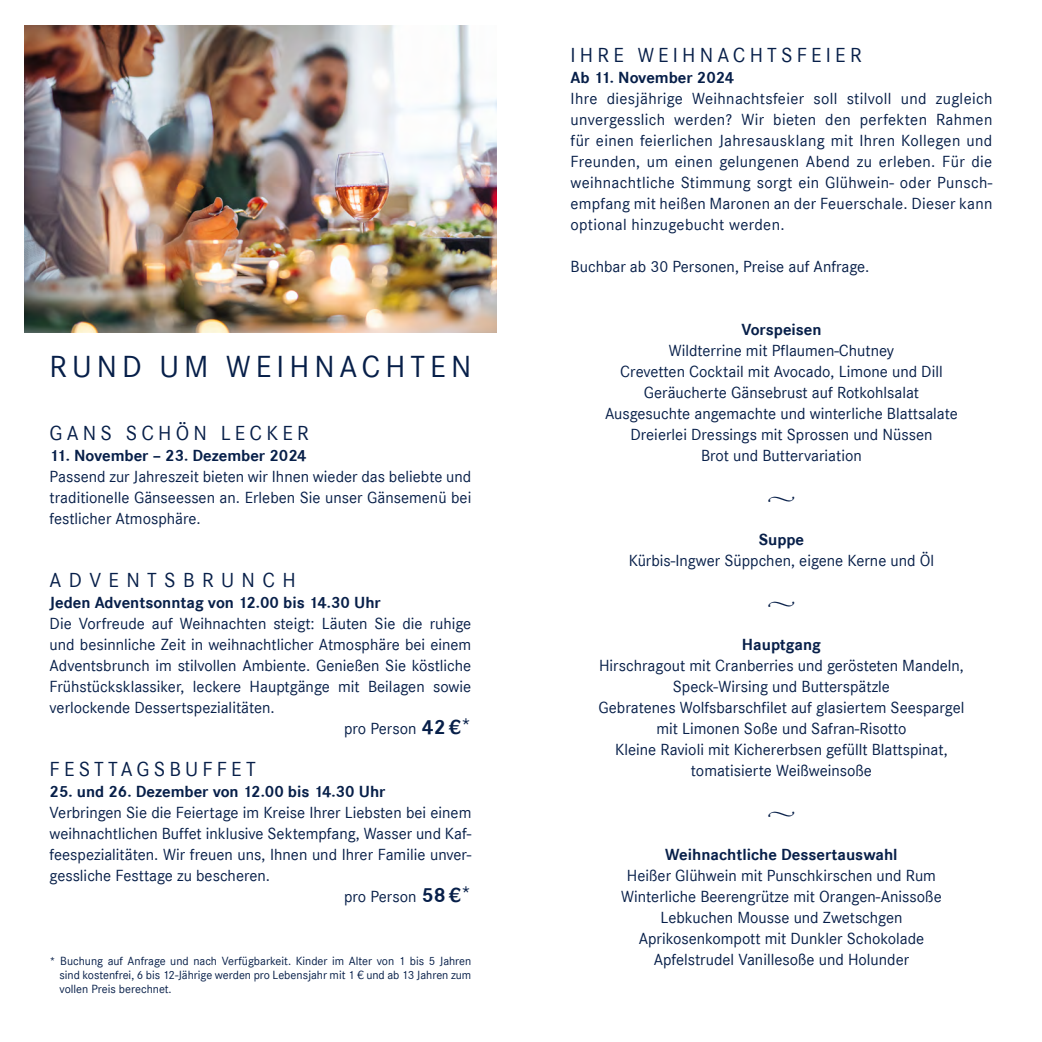
<style>
.page{position:relative;width:1042px;height:1042px;background:#fff}
.page>*{position:absolute;margin:0;border:0;box-sizing:border-box;transform-origin:0 0}
.t1{font:31.5px "Corporate S";letter-spacing:.16em;color:#071f49}
.t2{font:21px "Corporate S";letter-spacing:.2em;color:#071f49}
.t3{font:16.62px/21px "Corporate S";color:#071f49;text-align:center}
.t4{font:700 16.62px "Corporate S";color:#071f49}
.t5{font:16.62px "Minion Pro";color:#071f49}
.t6{font:700 16.62px "Minion Pro";color:#071f49}
.t7{font:12.25px/14px "Corporate S";color:#071f49;text-align:justify}
.s1{font-weight:700;font-size:21px}
.s2{font-size:21px}
</style>
<div class="page">
<img style="left:25px;top:26px;width:471px;height:306px">
<h1 class="t1" style="left:50px;top:348px;width:423px">RUND UM WEIHNACHTEN</h1>
<p class="t2" style="left:50px;top:421px;width:261px">GANS SCHÖN LECKER</p>
<p class="t4" style="left:50px;top:446px;width:259px">11. November – 23. Dezember 2024</p>
<p class="t3" style="left:50px;top:466px;width:423px;text-align:justify">Passend zur Jahreszeit bieten wir Ihnen wieder das beliebte und traditionelle Gänseessen an. Erleben Sie unser Gänsemenü bei festlicher Atmosphäre.</p>
<p class="t2" style="left:50px;top:568px;width:248px">A D V E N T S B R U N C H</p>
<p class="t4" style="left:50px;top:593px;width:333px">Jeden Adventsonntag von 12.00 bis 14.30 Uhr</p>
<p class="t3" style="left:50px;top:613px;width:423px">Die Vorfreude auf Weihnachten steigt: Läuten Sie die ruhige</p>
<p class="t3" style="left:50px;top:634px;width:423px">und besinnliche Zeit in weihnachtlicher Atmosphäre bei einem</p>
<p class="t3" style="left:50px;top:655px;width:423px">Adventsbrunch im stilvollen Ambiente. Genießen Sie köstliche</p>
<p class="t3" style="left:50px;top:676px;width:423px">Frühstücksklassiker, leckere Hauptgänge mit Beilagen sowie</p>
<p class="t3" style="left:50px;top:697px;width:227px">verlockende Dessertspezialitäten.</p>
<p class="t3" style="left:344px;top:718px;width:129px">pro Person <span class="s1">42 €</span><span class="s2">*</span></p>
<p class="t2" style="left:50px;top:757px;width:208px">FESTTAGSBUFFET</p>
<p class="t4" style="left:50px;top:782px;width:337px">25. und 26. Dezember von 12.00 bis 14.30 Uhr</p>
<p class="t3" style="left:50px;top:802px;width:423px">Verbringen Sie die Feiertage im Kreise Ihrer Liebsten bei einem</p>
<p class="t3" style="left:50px;top:823px;width:423px">weihnachtlichen Buffet inklusive Sektempfang, Wasser und Kaf-</p>
<p class="t3" style="left:50px;top:844px;width:423px">feespezialitäten. Wir freuen uns, Ihnen und Ihrer Familie unver-</p>
<p class="t3" style="left:50px;top:865px;width:222px">gessliche Festtage zu bescheren.</p>
<p class="t3" style="left:344px;top:886px;width:129px">pro Person <span class="s1">58 €</span><span class="s2">*</span></p>
<p class="t7" style="left:60px;top:954px;width:413px;text-indent:-10px">* Buchung auf Anfrage und nach Verfügbarkeit. Kinder im Alter von 1 bis 5 Jahren sind kostenfrei, 6 bis 12-Jährige werden pro Lebensjahr mit 1 € und ab 13 Jahren zum vollen Preis berechnet.</p>
<p class="t2" style="left:570px;top:43px;width:293px">IHRE WEIHNACHTSFEIER</p>
<p class="t4" style="left:570px;top:68px;width:165px">Ab 11. November 2024</p>
<p class="t3" style="left:570px;top:88px;width:423px;text-align:justify">Ihre diesjährige Weihnachtsfeier soll stilvoll und zugleich unvergesslich werden? Wir bieten den perfekten Rahmen für einen feierlichen Jahresausklang mit Ihren Kollegen und Freunden, um einen gelungenen Abend zu erleben. Für die weihnachtliche Stimmung sorgt ein Glühwein- oder Punsch&shy;empfang mit heißen Maronen an der Feuerschale. Dieser kann optional hinzugebucht werden.</p>
<p class="t3" style="left:570px;top:256px;width:300px">Buchbar ab 30 Personen, Preise auf Anfrage.</p>
<p class="t4" style="left:741px;top:320px;width:82px">Vorspeisen</p>
<p class="t3" style="left:605px;top:340px;width:354px">Wildterrine mit Pflaumen-Chutney<br>Crevetten Cocktail mit Avocado, Limone und Dill Geräucherte Gänsebrust auf Rotkohlsalat Ausgesuchte angemachte und winterliche Blattsalate Dreierlei Dressings mit Sprossen und Nüssen<br>Brot und Buttervariation</p>
<p class="t6" style="left:767px;top:486px;width:29px">•</p>
<p class="t4" style="left:759px;top:530px;width:47px">Suppe</p>
<p class="t3" style="left:629px;top:550px;width:307px">Kürbis-Ingwer Süppchen, eigene Kerne und Öl</p>
<p class="t5" style="left:767px;top:591px;width:29px">•</p>
<p class="t4" style="left:742px;top:635px;width:81px">Hauptgang</p>
<p class="t3" style="left:598px;top:655px;width:367px">Hirschragout mit Cranberries und gerösteten Mandeln, Speck-Wirsing und Butterspätzle<br>Gebratenes Wolfsbarschfilet auf glasiertem Seespargel mit Limonen Soße und Safran-Risotto<br>Kleine Ravioli mit Kichererbsen gefüllt Blattspinat, tomatisierte Weißweinsoße</p>
<p class="t5" style="left:767px;top:801px;width:29px">•</p>
<p class="t4" style="left:665px;top:845px;width:234px">Weihnachtliche Dessertauswahl</p>
<p class="t3" style="left:621px;top:865px;width:322px">Heißer Glühwein mit Punschkirschen und Rum Winterliche Beerengrütze mit Orangen-Anissoße Lebkuchen Mousse und Zwetschgen Aprikosenkompott mit Dunkler Schokolade Apfelstrudel Vanillesoße und Holunder</p>
</div>
